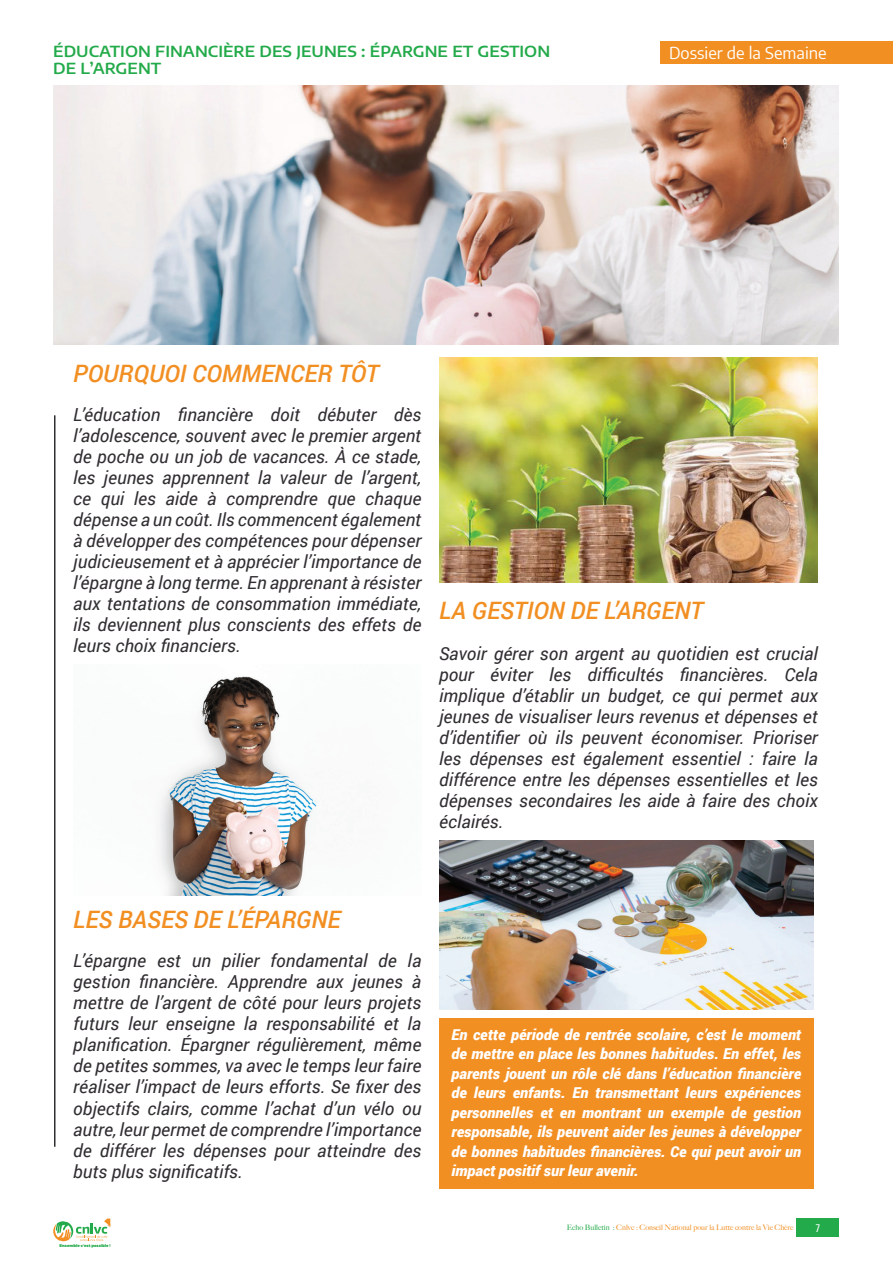
<style>
.page{position:relative;width:893px;height:1263px;background:#fff}
.page>*{position:absolute;margin:0;border:0;box-sizing:border-box;transform-origin:0 0}
.t1{font:italic 500 24px "Roboto";color:#f28f23}
.t2{font:italic 18px/21px "Roboto";color:#312e32;text-align:justify}
.t3{font:16.5px "Encode Sans";color:#fff}
.t4{font:italic 900 15px/19.5px "Roboto";color:#fff;text-align:justify}
.t5{font:600 15px/16.5px "Encode Sans Expanded";color:#23aa4a}
.t6{font:500 10.5px "Encode Sans Compressed";color:#fff}
.t7{font:500 7.5px "Big Caslon";color:#f28f23}
.t8{font:900 3.9px "Montserrat";color:#23aa4a}
.s1{color:#23aa4a}
</style>
<div class="page">
<div style="left:797px;top:1218px;width:42px;height:19px;background:#23aa4a"></div>
<svg style="left:53px;top:1218px;width:57px;height:24px"></svg>
<div style="left:660px;top:42px;width:233px;height:22px;background:#f28f23"></div>
<img style="left:53px;top:85px;width:785px;height:259px">
<hr style="left:54px;top:415px;width:2px;height:732px;background:#312e32">
<img style="left:439px;top:357px;width:379px;height:226px">
<img style="left:159px;top:676px;width:158px;height:219px">
<img style="left:439px;top:841px;width:374px;height:169px">
<div style="left:439px;top:1018px;width:374px;height:170px;background:#f28f23"></div>
<p class="t5" style="left:53px;top:43px;width:498px">ÉDUCATION FINANCIÈRE DES JEUNES : ÉPARGNE ET GESTION<br>DE L’ARGENT</p>
<p class="t3" style="left:669px;top:41px;width:159px">Dossier de la Semaine</p>
<h1 class="t1" style="left:73px;top:357px;width:307px">POURQUOI COMMENCER TÔT</h1>
<p class="t2" style="left:73px;top:404px;width:350px">L’éducation financière doit débuter dès l’adolescence, souvent avec le premier argent de poche ou un job de vacances. À ce stade, les jeunes apprennent la valeur de l’argent, ce qui les aide à comprendre que chaque dépense a un coût. Ils commencent également à développer des compétences pour dépenser judicieusement et à apprécier l’importance de l’épargne à long terme. En apprenant à résister aux tentations de consommation immédiate, ils deviennent plus conscients des effets de leurs choix financiers.</p>
<h1 class="t1" style="left:439px;top:594px;width:266px">LA GESTION DE L’ARGENT</h1>
<p class="t2" style="left:439px;top:642px;width:380px">Savoir gérer son argent au quotidien est crucial pour éviter les difficultés financières. Cela implique d’établir un budget, ce qui permet aux jeunes de visualiser leurs revenus et dépenses et d’identifier où ils peuvent économiser. Prioriser les dépenses est également essentiel : faire la différence entre les dépenses essentielles et les dépenses secondaires les aide à faire des choix éclairés.</p>
<h1 class="t1" style="left:73px;top:903px;width:269px">LES BASES DE L’ÉPARGNE</h1>
<p class="t2" style="left:73px;top:950px;width:350px">L’épargne est un pilier fondamental de la gestion financière. Apprendre aux jeunes à mettre de l’argent de côté pour leurs projets futurs leur enseigne la responsabilité et la planification. Épargner régulièrement, même de petites sommes, va avec le temps leur faire réaliser l’impact de leurs efforts. Se fixer des objectifs clairs, comme l’achat d’un vélo ou autre, leur permet de comprendre l’importance de différer les dépenses pour atteindre des buts plus significatifs.</p>
<p class="t8" style="left:60px;top:1243px;width:53px">Ensemble c’est possible !</p>
<p class="t4" style="left:452px;top:1024px;width:351px">En cette période de rentrée scolaire, c’est le moment de mettre en place les bonnes habitudes. En effet, les parents jouent un rôle clé dans l’éducation financière de leurs enfants. En transmettant leurs expériences personnelles et en montrant un exemple de gestion responsable, ils peuvent aider les jeunes à développer de bonnes habitudes financières. Ce qui peut avoir un impact positif sur leur avenir.</p>
<p class="t7" style="left:567px;top:1221px;width:228px"><span class="s1">Echo Bulletin :</span> Cnlvc : Conseil National pour la Lutte contre la Vie Chère</p>
<p class="t6" style="left:816px;top:1221px;width:6px">7</p>
</div>
